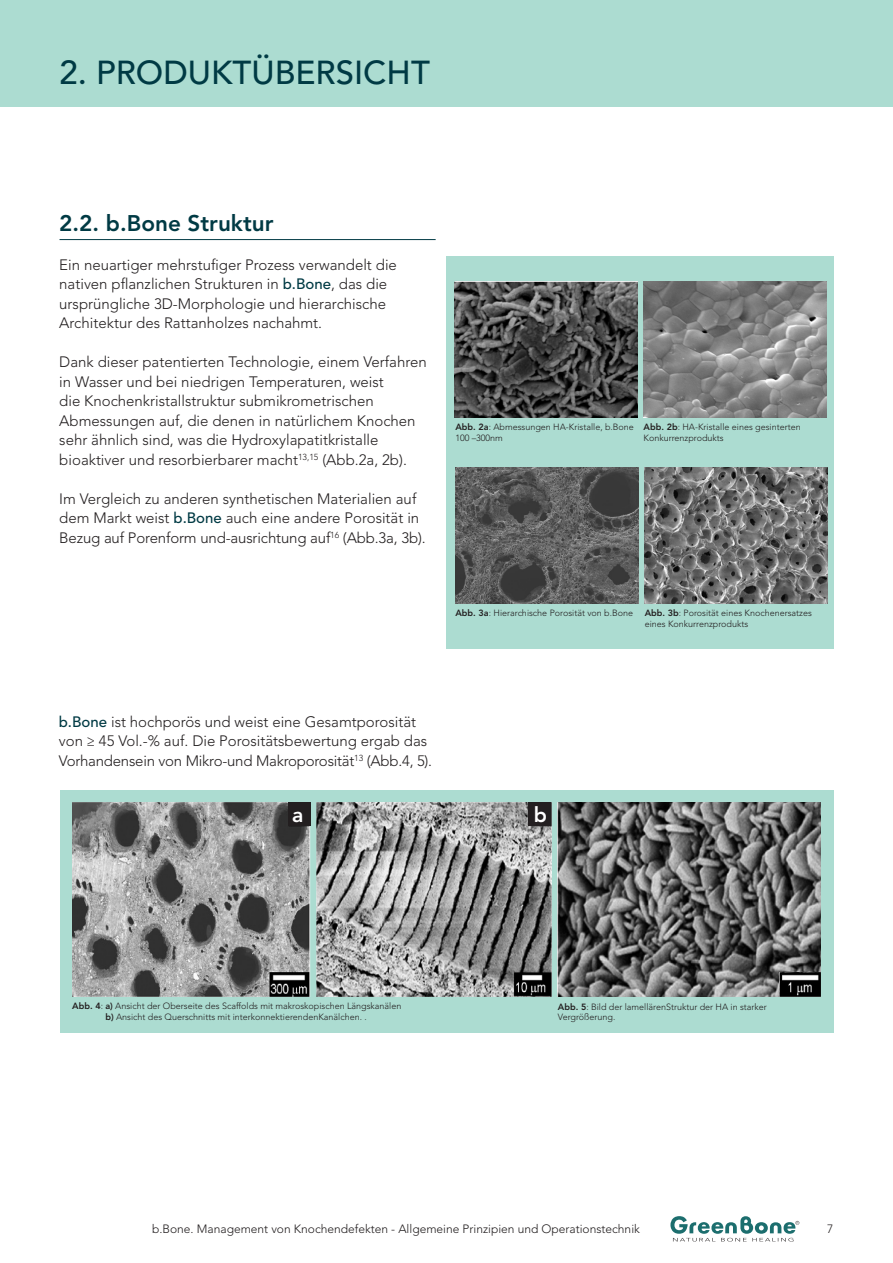
<style>
.page{position:relative;width:893px;height:1263px;background:#fff}
.page>*{position:absolute;margin:0;border:0;box-sizing:border-box;transform-origin:0 0}
.t1{font:500 33px "Avenir LT Std";color:#003a44}
.t2{font:800 22.5px "Avenir LT Std";color:#003a44}
.t3{font:800 21px "Avenir LT Std";color:#fff}
.t4{font:300 15px/19.5px "Avenir LT Std";color:#231f20}
.t5{font:300 12px "Avenir LT Std";color:#231f20}
.t6{font:300 9px/10.5px "Avenir LT Std";color:#231f20}
.s1{font-weight:500;color:#003a44}
.s2{font-weight:800}
</style>
<div class="page">
<svg style="left:670px;top:1216px;width:129px;height:25px"></svg>
<div style="left:446px;top:257px;width:387px;height:392px;background:#acdcd1"></div>
<div style="left:0;top:0;width:893px;height:106px;background:#acdcd1"></div>
<img style="left:455px;top:282px;width:183px;height:136px">
<img style="left:643px;top:282px;width:183px;height:136px">
<img style="left:456px;top:468px;width:183px;height:136px">
<img style="left:644px;top:468px;width:183px;height:136px">
<div style="left:60px;top:790px;width:773px;height:242px;background:#acdcd1"></div>
<img style="left:72px;top:803px;width:480px;height:193px">
<hr style="left:60px;top:239px;width:376px;height:1px;background:#003a44">
<div style="left:310px;top:794px;width:6px;height:208px;background:#acdcd1"></div>
<div style="left:288px;top:803px;width:22px;height:23px;background:#231f20"></div>
<div style="left:529px;top:803px;width:22px;height:23px;background:#231f20"></div>
<img style="left:558px;top:803px;width:263px;height:193px">
<img style="left:780px;top:973px;width:40px;height:23px">
<h1 class="t1" style="left:60px;top:54px;width:372px">2. PRODUKTÜBERSICHT</h1>
<h2 class="t2" style="left:59px;top:210px;width:216px">2.2. b.Bone Struktur</h2>
<p class="t4" style="left:59px;top:255px;width:339px">Ein neuartiger mehrstufiger Prozess verwandelt die nativen pflanzlichen Strukturen in <span class="s1">b.Bone</span>, das die ursprüngliche 3D-Morphologie und hierarchische Architektur des Rattanholzes nachahmt.</p>
<p class="t4" style="left:59px;top:352px;width:369px">Dank dieser patentierten Technologie, einem Verfahren in Wasser und bei niedrigen Temperaturen, weist<br>die Knochenkristallstruktur submikrometrischen Abmessungen auf, die denen in natürlichem Knochen sehr ähnlich sind, was die Hydroxylapatitkristalle bioaktiver und resorbierbarer macht<sup>13,15</sup> (Abb.2a, 2b).</p>
<p class="t4" style="left:59px;top:489px;width:368px">Im Vergleich zu anderen synthetischen Materialien auf dem Markt weist <span class="s1">b.Bone</span> auch eine andere Porosität in<br>Bezug auf Porenform und-ausrichtung auf<sup>16</sup> (Abb.3a, 3b).</p>
<p class="t6" style="left:455px;top:422px;width:180px"><span class="s2">Abb. 2a</span>: Abmessungen HA-Kristalle, b.Bone<br>100 –300nm</p>
<p class="t6" style="left:644px;top:422px;width:159px"><span class="s2">Abb. 2b</span>: HA-Kristalle eines gesinterten<br>Konkurrenzprodukts</p>
<p class="t6" style="left:455px;top:608px;width:179px"><span class="s2">Abb. 3a</span>: Hierarchische Porosität von b.Bone</p>
<p class="t6" style="left:645px;top:608px;width:169px"><span class="s2">Abb. 3b</span>: Porosität eines Knochenersatzes eines Konkurrenzprodukts</p>
<p class="t4" style="left:59px;top:712px;width:375px"><span class="s1">b.Bone</span> ist hochporös und weist eine Gesamtporosität von ≥ 45 Vol.-% auf. Die Porositätsbewertung ergab das<br>Vorhandensein von Mikro-und Makroporosität<sup>13</sup> (Abb.4, 5).</p>
<h3 class="t3" style="left:292px;top:802px;width:13px">a</h3>
<h3 class="t3" style="left:534px;top:802px;width:15px">b</h3>
<p class="t6" style="left:72px;top:1001px;width:331px;text-align:center"><span class="s2">Abb. 4</span>: <span class="s2">a)</span> Ansicht der Oberseite des Scaffolds mit makroskopischen Längskanälen <span class="s2">b)</span> Ansicht des Querschnitts mit interkonnektierendenKanälchen. .</p>
<p class="t6" style="left:558px;top:1001px;width:211px"><span class="s2">Abb. 5</span>: Bild der lamellärenStruktur der HA in starker<br>Vergrößerung.</p>
<p class="t5" style="left:152px;top:1222px;width:489px">b.Bone. Management von Knochendefekten - Allgemeine Prinzipien und Operationstechnik</p>
<p class="t5" style="left:827px;top:1222px;width:8px">7</p>
</div>
